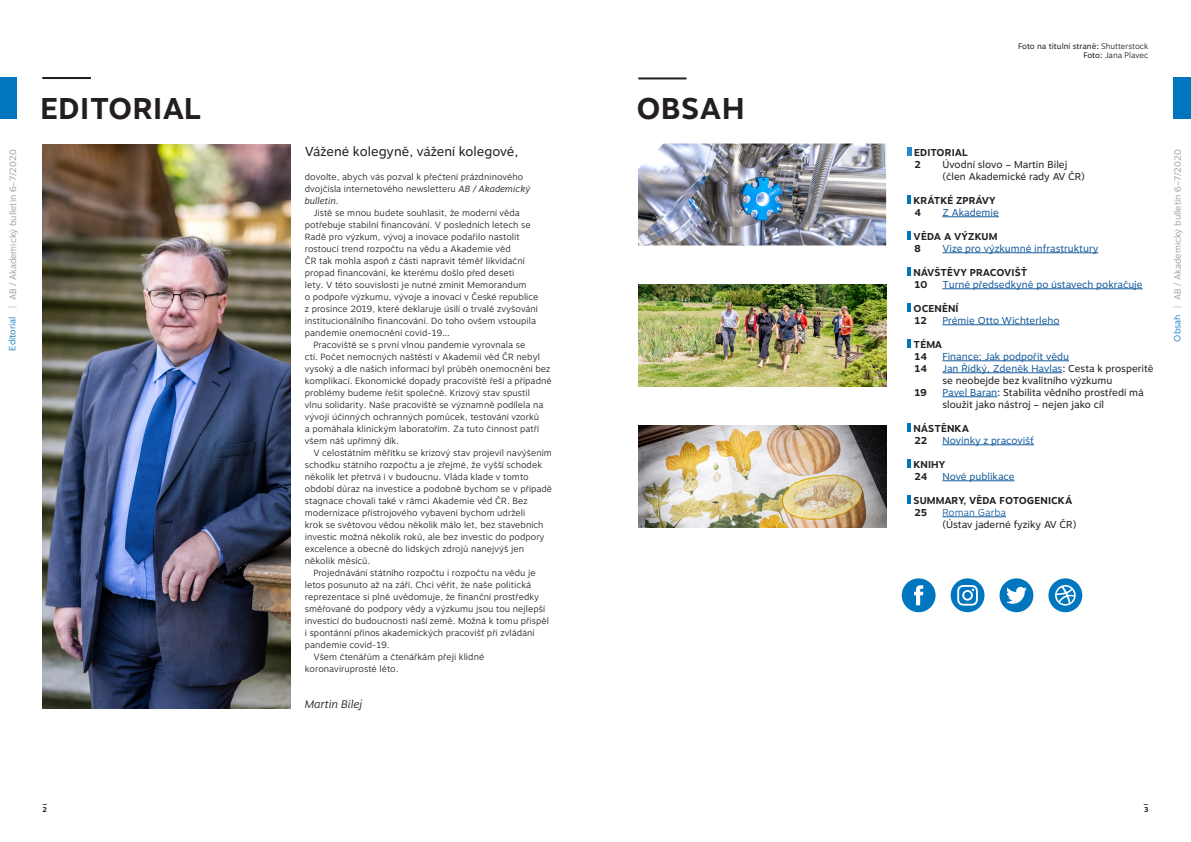
<style>
.page{position:relative;width:1191px;height:842px;background:#fff}
.page>*{position:absolute;margin:0;border:0;box-sizing:border-box;transform-origin:0 0}
.t1{font:700 30px "Motiva Sans";letter-spacing:.01em;color:#231f20}
.Chleba{font:13px "Motiva Sans";color:#231f20}
.Chleba-2{font:italic 300 11px "Motiva Sans";color:#231f20}
.Chleba-3{font:10px/12px "Motiva Sans";color:#231f20}
.Chleba-4{font:10px "Motiva Sans";color:#175d9e}
.Chleba-5{font:700 10px "Motiva Sans";letter-spacing:.01em;color:#231f20}
.Chleba-6{font:300 9px/12px "Motiva Sans";letter-spacing:.005em;color:#231f20}
.t2{font:300 9px "Motiva Sans";color:#939598}
.t3{font:300 9px "Motiva Sans";color:#0076be}
.t4{font:8px "Motiva Sans";color:#231f20}
.t5{font:300 8px "Motiva Sans";color:#231f20}
.t6{font:700 7px/8.4px "Motiva Sans";color:#231f20}
.s1{font-style:italic}
.s2{font-weight:300}
.s3{font-weight:400}
.s4{color:#175d9e}
.s5{font-weight:300;color:#175d9e}
</style>
<div class="page">
<div style="left:0;top:77px;width:17px;height:42px;background:#0076be"></div>
<img style="left:43px;top:144px;width:248px;height:564px">
<div style="left:901px;top:578px;width:34px;height:34px;background:#0076be;border-radius:50%"></div>
<svg style="left:914px;top:585px;width:9px;height:20px"></svg>
<div style="left:1048px;top:578px;width:34px;height:34px;background:#0076be;border-radius:50%"></div>
<svg style="left:1055px;top:585px;width:20px;height:21px"></svg>
<div style="left:999px;top:578px;width:34px;height:34px;background:#0076be;border-radius:50%"></div>
<svg style="left:1006px;top:587px;width:21px;height:17px"></svg>
<div style="left:950px;top:578px;width:34px;height:34px;background:#0076be;border-radius:50%"></div>
<svg style="left:957px;top:585px;width:21px;height:21px"></svg>
<hr style="left:942px;top:217px;width:57px;height:1px;background:#175d9e">
<hr style="left:942px;top:253px;width:156px;height:1px;background:#175d9e">
<hr style="left:942px;top:289px;width:200px;height:1px;background:#175d9e">
<hr style="left:942px;top:325px;width:117px;height:1px;background:#175d9e">
<hr style="left:942px;top:361px;width:127px;height:1px;background:#175d9e">
<hr style="left:942px;top:373px;width:120px;height:1px;background:#175d9e">
<hr style="left:942px;top:397px;width:55px;height:1px;background:#175d9e">
<hr style="left:942px;top:445px;width:92px;height:1px;background:#175d9e">
<hr style="left:942px;top:481px;width:72px;height:1px;background:#175d9e">
<hr style="left:942px;top:517px;width:64px;height:1px;background:#175d9e">
<svg style="left:907px;top:148px;width:4px;height:8px"></svg>
<svg style="left:907px;top:196px;width:4px;height:8px"></svg>
<svg style="left:907px;top:232px;width:4px;height:8px"></svg>
<svg style="left:907px;top:268px;width:4px;height:8px"></svg>
<svg style="left:907px;top:304px;width:4px;height:8px"></svg>
<svg style="left:907px;top:340px;width:4px;height:8px"></svg>
<svg style="left:907px;top:424px;width:4px;height:8px"></svg>
<svg style="left:907px;top:460px;width:4px;height:8px"></svg>
<svg style="left:907px;top:496px;width:4px;height:8px"></svg>
<div style="left:1174px;top:77px;width:17px;height:42px;background:#0076be"></div>
<img style="left:638px;top:144px;width:248px;height:101px">
<img style="left:638px;top:284px;width:248px;height:102px">
<img style="left:638px;top:426px;width:248px;height:102px">
<hr style="left:638px;top:77px;width:48px;height:2px;background:#231f20">
<hr style="left:43px;top:77px;width:48px;height:2px;background:#231f20">
<p class="t1" style="left:40px;top:86px;width:162px">EDITORIAL</p>
<p class="t2" style="left:6px;top:308px;width:159px;rotate:-90deg">| AB / Akademický bulletin 6–7/2020</p>
<p class="Chleba" style="left:305px;top:142px;width:215px">Vážené kolegyně, vážení kolegové,</p>
<p class="Chleba-6" style="left:305px;top:171px;width:226px">dovolte, abych vás pozval k přečtení prázdninového dvojčísla internetového newsletteru <span class="s1">AB / Akademický bulletin</span>.</p>
<p class="Chleba-6" style="left:305px;top:207px;width:235px;text-indent:9px">Jistě se mnou budete souhlasit, že moderní věda potřebuje stabilní financování. V posledních letech se Radě pro výzkum, vývoj a inovace podařilo nastolit rostoucí trend rozpočtu na vědu a Akademie věd<br>ČR tak mohla aspoň z části napravit téměř likvidační propad financování, ke kterému došlo před deseti<br>lety. V této souvislosti je nutné zmínit Memorandum<br>o podpoře výzkumu, vývoje a inovací v České republice z prosince 2019, které deklaruje úsilí o trvalé zvyšování institucionálního financování. Do toho ovšem vstoupila pandemie onemocnění covid-19…</p>
<p class="Chleba-6" style="left:305px;top:339px;width:248px;text-indent:9px">Pracoviště se s první vlnou pandemie vyrovnala se<br>ctí. Počet nemocných naštěstí v Akademii věd ČR nebyl vysoký a dle našich informací byl průběh onemocnění bez komplikací. Ekonomické dopady pracoviště řeší a případné problémy budeme řešit společně. Krizový stav spustil<br>vlnu solidarity. Naše pracoviště se významně podílela na vývoji účinných ochranných pomůcek, testování vzorků<br>a pomáhala klinickým laboratořím. Za tuto činnost patří všem náš upřímný dík.</p>
<p class="Chleba-6" style="left:305px;top:447px;width:249px;text-indent:9px">V celostátním měřítku se krizový stav projevil navýšením schodku státního rozpočtu a je zřejmé, že vyšší schodek několik let přetrvá i v budoucnu. Vláda klade v tomto období důraz na investice a podobně bychom se v případě stagnace chovali také v rámci Akademie věd ČR. Bez modernizace přístrojového vybavení bychom udrželi<br>krok se světovou vědou několik málo let, bez stavebních investic možná několik roků, ale bez investic do podpory excelence a obecně do lidských zdrojů nanejvýš jen několik měsíců.</p>
<p class="Chleba-6" style="left:305px;top:567px;width:246px;text-indent:9px">Projednávání státního rozpočtu i rozpočtu na vědu je letos posunuto až na září. Chci věřit, že naše politická reprezentace si plně uvědomuje, že finanční prostředky směřované do podpory vědy a výzkumu jsou tou nejlepší investicí do budoucnosti naší země. Možná k tomu přispěl i spontánní přínos akademických pracovišť při zvládání pandemie covid-19.</p>
<p class="Chleba-6" style="left:305px;top:651px;width:181px;text-indent:9px">Všem čtenářům a čtenářkám přeji klidné koronaviruprosté léto.</p>
<p class="Chleba-2" style="left:305px;top:696px;width:59px">Martin Bilej</p>
<p class="t3" style="left:6px;top:351px;width:36px;rotate:-90deg">Editorial</p>
<p class="t1" style="left:636px;top:86px;width:109px">OBSAH</p>
<p class="t4" style="left:1018px;top:40px;width:132px">Foto na titulní straně: <span class="s2">Shutterstock</span></p>
<p class="t5" style="left:1083px;top:49px;width:67px"><span class="s3">Foto:</span> Jana Plavec</p>
<p class="Chleba-5" style="left:914px;top:145px;width:55px">EDITORIAL</p>
<p class="Chleba-5" style="left:914px;top:157px;width:8px">2</p>
<p class="Chleba-3" style="left:942px;top:159px;width:126px">Úvodní slovo – Martin Bilej</p>
<p class="Chleba-3" style="left:942px;top:171px;width:144px">(člen Akademické rady AV ČR)</p>
<p class="Chleba-5" style="left:913px;top:193px;width:84px">KRÁTKÉ ZPRÁVY</p>
<p class="Chleba-5" style="left:914px;top:205px;width:8px">4</p>
<p class="Chleba-4" style="left:942px;top:205px;width:58px">Z Akademie</p>
<p class="Chleba-5" style="left:913px;top:229px;width:85px">VĚDA A VÝZKUM</p>
<p class="Chleba-5" style="left:914px;top:241px;width:8px">8</p>
<p class="Chleba-4" style="left:942px;top:241px;width:157px">Vize pro výzkumné infrastruktury</p>
<p class="Chleba-5" style="left:913px;top:265px;width:115px">NÁVŠTĚVY PRACOVIŠŤ</p>
<p class="Chleba-5" style="left:914px;top:277px;width:14px">10</p>
<p class="Chleba-4" style="left:942px;top:277px;width:202px">Turné předsedkyně po ústavech pokračuje</p>
<p class="Chleba-5" style="left:913px;top:301px;width:47px">OCENĚNÍ</p>
<p class="Chleba-5" style="left:914px;top:313px;width:14px">12</p>
<p class="Chleba-4" style="left:942px;top:313px;width:119px">Prémie Otto Wichterleho</p>
<p class="Chleba-5" style="left:913px;top:337px;width:30px">TÉMA</p>
<p class="Chleba-5" style="left:914px;top:349px;width:14px">14</p>
<p class="Chleba-4" style="left:942px;top:349px;width:128px">Finance: Jak podpořit vědu</p>
<p class="Chleba-5" style="left:914px;top:361px;width:14px">14</p>
<p class="Chleba-3" style="left:942px;top:363px;width:213px"><span class="s4">Jan Řídký, Zdeněk Havlas</span>: Cesta k prosperitě se neobejde bez kvalitního výzkumu</p>
<p class="Chleba-5" style="left:914px;top:385px;width:14px">19</p>
<p class="Chleba-3" style="left:942px;top:387px;width:203px"><span class="s4">Pavel Baran</span>: Stabilita vědního prostředí má sloužit jako nástroj – nejen jako cíl</p>
<p class="Chleba-5" style="left:913px;top:421px;width:57px">NÁSTĚNKA</p>
<p class="Chleba-5" style="left:914px;top:433px;width:14px">22</p>
<p class="Chleba-4" style="left:942px;top:433px;width:93px">Novinky z pracovišť</p>
<p class="Chleba-5" style="left:913px;top:457px;width:33px">KNIHY</p>
<p class="Chleba-5" style="left:914px;top:469px;width:15px">24</p>
<p class="Chleba-4" style="left:942px;top:469px;width:74px">Nové publikace</p>
<p class="Chleba-5" style="left:913px;top:493px;width:160px">SUMMARY, VĚDA FOTOGENICKÁ</p>
<p class="Chleba-5" style="left:914px;top:505px;width:14px">25</p>
<p class="Chleba-3" style="left:942px;top:507px;width:135px"><span class="s5">Roman Garba<br></span>(Ústav jaderné fyziky AV ČR)</p>
<p class="t2" style="left:1171px;top:307px;width:159px;rotate:-90deg">| AB / Akademický bulletin 6–7/2020</p>
<p class="t3" style="left:1170px;top:342px;width:29px;rotate:-90deg">Obsah</p>
<p class="t6" style="left:43px;top:797px;width:6px">_<br>2</p>
<p class="t6" style="left:1143px;top:797px;width:6px">_<br>3</p>
</div>
